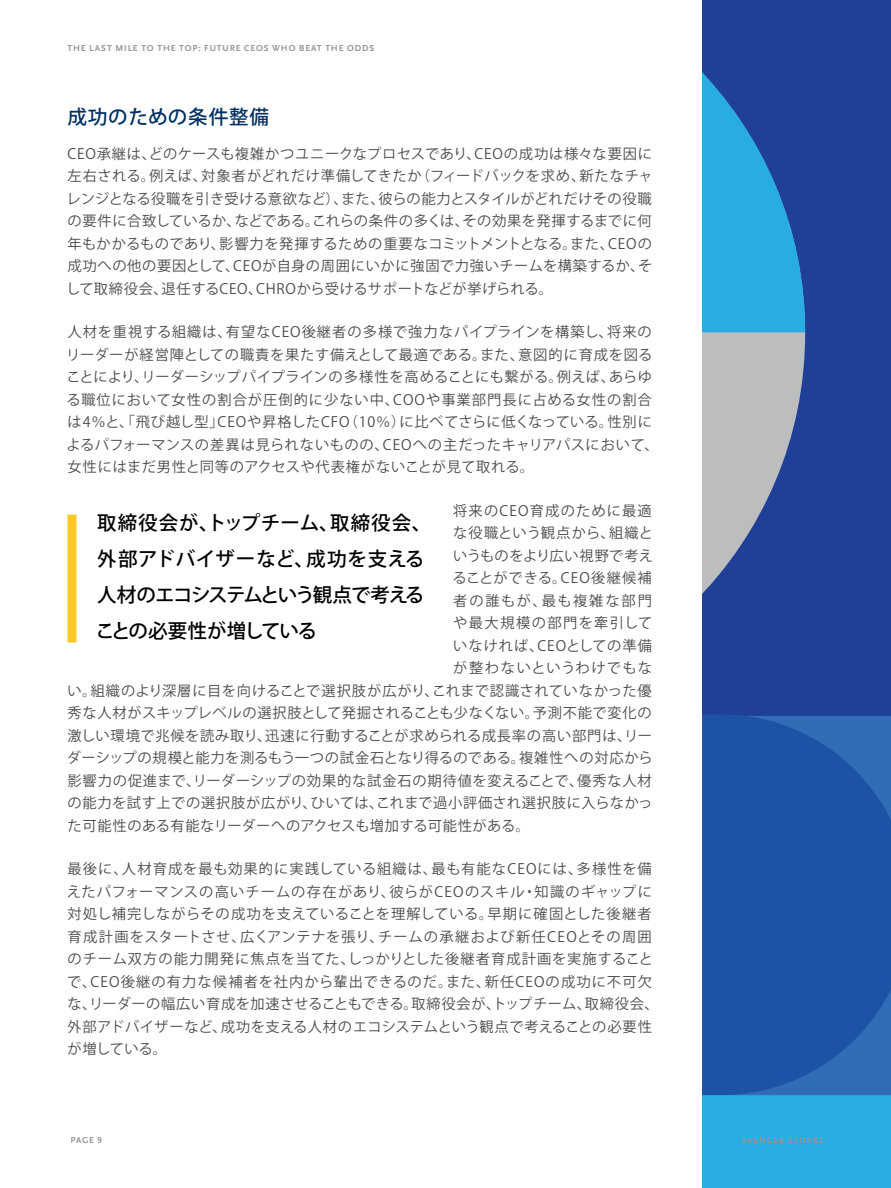
<style>
.page{position:relative;width:891px;height:1188px;background:#fff}
.page>*{position:absolute;margin:0;border:0;box-sizing:border-box;transform-origin:0 0}
.t1{font:500 19.5px/36px "Koz Go Pr 6 N";color:#000}
.t2{font:500 19.5px "Koz Go Pr 6 N";letter-spacing:.04em;color:#003162}
.t3{font:14.25px/22.5px "Koz Go Pr 6 N";letter-spacing:.05em;color:#4c4c4e}
.t4{font:14.25px "Koz Go Pr 6 N";letter-spacing:.03em;color:#4c4c4e}
.t5{font:14.25px "Koz Go Pr 6 N";letter-spacing:.075em;color:#4c4c4e}
.t6{font:14.25px "Koz Go Pr 6 N";letter-spacing:.07em;color:#4c4c4e}
.t7{font:14.25px "Koz Go Pr 6 N";letter-spacing:.085em;color:#4c4c4e}
.t8{font:14.25px "Koz Go Pr 6 N";letter-spacing:.01em;color:#4c4c4e}
.t9{font:14.25px "Koz Go Pr 6 N";letter-spacing:.005em;color:#4c4c4e}
.t10{font:14.25px "Koz Go Pr 6 N";letter-spacing:.135em;color:#4c4c4e}
.t11{font:14.25px "Koz Go Pr 6 N";letter-spacing:.105em;color:#4c4c4e}
.t12{font:14.25px "Koz Go Pr 6 N";letter-spacing:.09em;color:#4c4c4e}
.t13{font:700 9px "Scala Sans Pro";letter-spacing:.09em;color:#939598}
</style>
<div class="page">
<div style="left:68px;top:514px;width:8px;height:128px;background:#fac825"></div>
<div style="left:703px;top:0;width:188px;height:716px;background:#204098"></div>
<svg style="left:703px;top:332px;width:102px;height:261px;fill:#bbbdbf"></svg>
<svg style="left:703px;top:714px;width:188px;height:381px;fill:#1c53a5"></svg>
<div style="left:703px;top:1095px;width:188px;height:93px;background:#29ace2"></div>
<svg style="left:703px;top:73px;width:102px;height:259px"></svg>
<p class="t13" style="left:68px;top:43px;width:308px">THE LAST MILE TO THE TOP: FUTURE CEOS WHO BEAT THE ODDS</p>
<h1 class="t2" style="left:68px;top:106px;width:203px">成功のための条件整備</h1>
<p class="t3" style="left:66px;top:143px;width:588px;text-align:justify">CEO承継は、どのケースも複雑かつユニークなプロセスであり、CEOの成功は様々な要因に左右される。例えば、対象者がどれだけ準備してきたか（フィードバックを求め、新たなチャレンジとなる役職を引き受ける意欲など）、また、彼らの能力とスタイルがどれだけその役職の要件に合致しているか、などである。これらの条件の多くは、その効果を発揮するまでに何年もかかるものであり、影響力を発揮するための重要なコミットメントとなる。また、CEOの成功への他の要因として、CEOが自身の周囲にいかに強固で力強いチームを構築するか、そして取締役会、退任するCEO、CHROから受けるサポートなどが挙げられる。</p>
<p class="t3" style="left:66px;top:321px;width:594px">人材を重視する組織は、有望なCEO後継者の多様で強力なパイプラインを構築し、将来のリーダーが経営陣としての職責を果たす備えとして最適である。また、意図的に育成を図ることにより、リーダーシップパイプラインの多様性を高めることにも繋がる。例えば、あらゆる職位において女性の割合が圧倒的に少ない中、COOや事業部門長に占める女性の割合は4％と、「飛び越し型」CEOや昇格したCFO（10％）に比べてさらに低くなっている。性別によるパフォーマンスの差異は見られないものの、CEOへの主だったキャリアパスにおいて、女性にはまだ男性と同等のアクセスや代表権がないことが見て取れる。</p>
<p class="t7" style="left:453px;top:503px;width:200px">将来のCEO育成のために最適</p>
<p class="t8" style="left:453px;top:525px;width:201px">な役職という観点から、組織と</p>
<p class="t9" style="left:453px;top:548px;width:201px">いうものをより広い視野で考え</p>
<p class="t5" style="left:452px;top:570px;width:201px">ることができる。CEO後継候補</p>
<p class="t10" style="left:453px;top:593px;width:200px">者の誰もが、最も複雑な部門</p>
<p class="t11" style="left:453px;top:615px;width:201px">や最大規模の部門を牽引して</p>
<p class="t6" style="left:453px;top:638px;width:200px">いなければ、CEOとしての準備</p>
<p class="t12" style="left:453px;top:660px;width:200px">が整わないというわけでもな</p>
<p class="t3" style="left:68px;top:680px;width:586px">い。組織のより深層に目を向けることで選択肢が広がり、これまで認識されていなかった優</p>
<p class="t3" style="left:68px;top:702px;width:586px">秀な人材がスキップレベルの選択肢として発掘されることも少なくない。予測不能で変化の</p>
<p class="t3" style="left:68px;top:725px;width:586px">激しい環境で兆候を読み取り、迅速に行動することが求められる成長率の高い部門は、リー</p>
<p class="t3" style="left:67px;top:747px;width:588px">ダーシップの規模と能力を測るもう一つの試金石となり得るのである。複雑性への対応から</p>
<p class="t3" style="left:68px;top:770px;width:586px">影響力の促進まで、リーダーシップの効果的な試金石の期待値を変えることで、優秀な人材</p>
<p class="t3" style="left:68px;top:792px;width:587px">の能力を試す上での選択肢が広がり、ひいては、これまで過小評価され選択肢に入らなかっ</p>
<p class="t4" style="left:68px;top:818px;width:464px">た可能性のある有能なリーダーへのアクセスも増加する可能性がある。</p>
<p class="t3" style="left:67px;top:858px;width:593px">最後に、人材育成を最も効果的に実践している組織は、最も有能なCEOには、多様性を備えたパフォーマンスの高いチームの存在があり、彼らがCEOのスキル・知識のギャップに対処し補完しながらその成功を支えていることを理解している。早期に確固とした後継者育成計画をスタートさせ、広くアンテナを張り、チームの承継および新任CEOとその周囲のチーム双方の能力開発に焦点を当てた、しっかりとした後継者育成計画を実施することで、CEO後継の有力な候補者を社内から輩出できるのだ。また、新任CEOの成功に不可欠な、リーダーの幅広い育成を加速させることもできる。取締役会が、トップチーム、取締役会、外部アドバイザーなど、成功を支える人材のエコシステムという観点で考えることの必要性が増している。</p>
<h1 class="t1" style="left:96px;top:505px;width:337px">取締役会が、トップチーム、取締役会、外部アドバイザーなど、成功を支える人材のエコシステムという観点で考えることの必要性が増している</h1>
<p class="t13" style="left:70px;top:1135px;width:33px">PAGE 9</p>
<p class="t13" style="left:742px;top:1135px;width:83px">SPENCER STUART</p>
</div>
